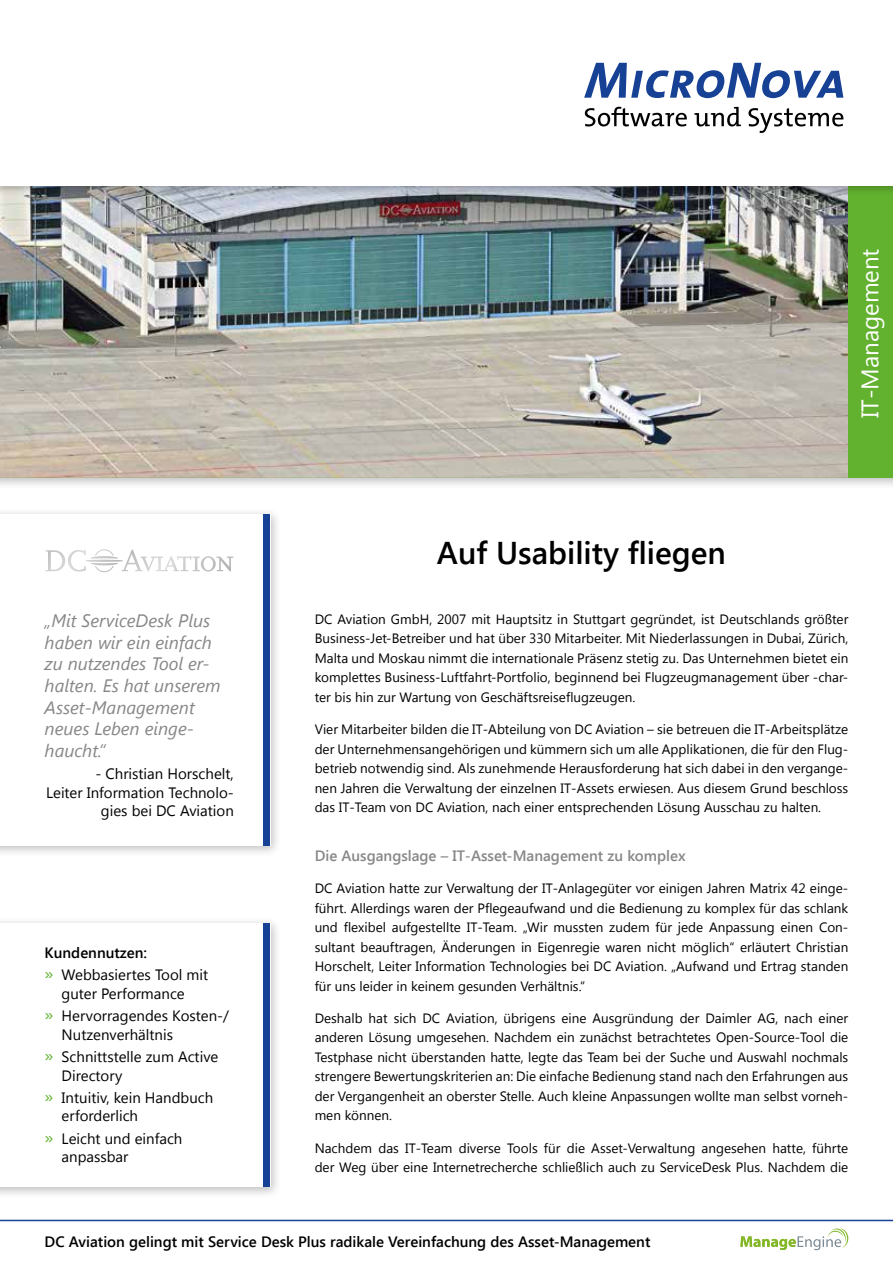
<style>
.page{position:relative;width:893px;height:1263px;background:#fff}
.page>*{position:absolute;margin:0;border:0;box-sizing:border-box;transform-origin:0 0}
.t1{font:600 31.5px "Segoe UI";color:#000}
.t2{font:24px "Segoe UI";color:#fff}
.t3{font:italic 18px/21.6px "Segoe UI";color:#878787}
.t4{font:15px/22.5px "Segoe UI";color:#000}
.t5{font:600 15px "Segoe UI";color:#000}
.t6{font:600 15px "Segoe UI";color:#878787}
.t7{font:13.5px/19.5px "Segoe UI";color:#000;text-align:justify}
.s1{font-weight:600}
.s2{font-size:18px;color:#62b22f}
</style>
<div class="page">
<div style="left:0;top:179px;width:893px;height:311px;background:#000;opacity:.25"></div>
<img style="left:0;top:197px;width:848px;height:281px">
<svg style="left:0;top:1220px;width:893px;height:31px"></svg>
<div style="left:848px;top:185px;width:45px;height:293px;background:#62b22f"></div>
<div style="left:0;top:917px;width:282px;height:282px;background:#000;opacity:.25"></div>
<div style="left:0;top:923px;width:270px;height:263px;background:#fff"></div>
<div style="left:264px;top:923px;width:6px;height:263px;background:#164194"></div>
<div style="left:0;top:0;width:893px;height:197px;background:#000;opacity:.25"></div>
<div style="left:0;top:0;width:893px;height:185px;background:#fff"></div>
<svg style="left:584px;top:63px;width:259px;height:35px"></svg>
<svg style="left:585px;top:107px;width:102px;height:19px"></svg>
<svg style="left:694px;top:107px;width:47px;height:19px"></svg>
<svg style="left:748px;top:108px;width:95px;height:25px"></svg>
<div style="left:0;top:508px;width:282px;height:350px;background:#000;opacity:.25"></div>
<div style="left:0;top:514px;width:270px;height:331px;background:#fff"></div>
<div style="left:264px;top:514px;width:6px;height:331px;background:#164194"></div>
<svg style="left:46px;top:549px;width:187px;height:23px"></svg>
<h2 class="t2" style="left:853px;top:418px;width:171px;rotate:-90deg">IT-Management</h2>
<h3 class="t3" style="left:45px;top:609px;width:178px">„Mit ServiceDesk Plus haben wir ein einfach zu nutzendes Tool er&shy;halten. Es hat unserem<br>Asset-Management neues Leben einge&shy;haucht.“</h3>
<p class="t4" style="left:46px;top:764px;width:189px;line-height:18.3px;text-align:right">- Christian Horschelt,<br>Leiter Information Technolo&shy;gies bei DC Aviation</p>
<p class="t4" style="left:45px;top:941px;width:165px"><span class="s1">Kundennutzen:<br></span><span class="s2">»</span> Webbasiertes Tool mit</p>
<p class="t4" style="left:45px;top:981px;width:186px;text-indent:17px">guter Performance<br><span class="s2">»</span> Hervorragendes Kosten-/</p>
<p class="t4" style="left:45px;top:1022px;width:175px;text-indent:17px">Nutzenverhältnis<br><span class="s2">»</span> Schnittstelle zum Active</p>
<p class="t4" style="left:45px;top:1063px;width:170px;text-indent:17px">Directory<br><span class="s2">»</span> Intuitiv, kein Handbuch</p>
<p class="t4" style="left:45px;top:1104px;width:139px;text-indent:17px">erforderlich<br><span class="s2">»</span> Leicht und einfach</p>
<p class="t4" style="left:62px;top:1145px;width:68px">anpassbar</p>
<h1 class="t1" style="left:437px;top:530px;width:290px">Auf Usability fliegen</h1>
<p class="t7" style="left:315px;top:609px;width:535px">DC Aviation GmbH, 2007 mit Hauptsitz in Stuttgart gegründet, ist Deutschlands größter Business-Jet-Betreiber und hat über 330 Mitarbeiter. Mit Niederlassungen in Dubai, Zürich, Malta und Moskau nimmt die internationale Präsenz stetig zu. Das Unternehmen bietet ein komplettes Business-Luftfahrt-Portfolio, beginnend bei Flugzeugmanagement über -char&shy;ter bis hin zur Wartung von Geschäftsreiseflugzeugen.</p>
<p class="t7" style="left:315px;top:719px;width:535px">Vier Mitarbeiter bilden die IT-Abteilung von DC Aviation – sie betreuen die IT-Arbeitsplätze der Unternehmensangehörigen und kümmern sich um alle Applikationen, die für den Flug&shy;betrieb notwendig sind. Als zunehmende Herausforderung hat sich dabei in den vergange&shy;nen Jahren die Verwaltung der einzelnen IT-Assets erwiesen. Aus diesem Grund beschloss das IT-Team von DC Aviation, nach einer entsprechenden Lösung Ausschau zu halten.</p>
<p class="t6" style="left:315px;top:845px;width:372px">Die Ausgangslage – IT-Asset-Management zu komplex</p>
<p class="t7" style="left:315px;top:878px;width:535px">DC Aviation hatte zur Verwaltung der IT-Anlagegüter vor einigen Jahren Matrix 42 einge&shy;führt. Allerdings waren der Pflegeaufwand und die Bedienung zu komplex für das schlank und flexibel aufgestellte IT-Team. „Wir mussten zudem für jede Anpassung einen Con&shy;sultant beauftragen, Änderungen in Eigenregie waren nicht möglich“ erläutert Christian Horschelt, Leiter Information Technologies bei DC Aviation. „Aufwand und Ertrag standen für uns leider in keinem gesunden Verhältnis.“</p>
<p class="t7" style="left:315px;top:1008px;width:535px">Deshalb hat sich DC Aviation, übrigens eine Ausgründung der Daimler AG, nach einer anderen Lösung umgesehen. Nachdem ein zunächst betrachtetes Open-Source-Tool die Testphase nicht überstanden hatte, legte das Team bei der Suche und Auswahl nochmals strengere Bewertungskriterien an: Die einfache Bedienung stand nach den Erfahrungen aus der Vergangenheit an oberster Stelle. Auch kleine Anpassungen wollte man selbst vorneh&shy;men können.</p>
<p class="t7" style="left:315px;top:1137px;width:535px">Nachdem das IT-Team diverse Tools für die Asset-Verwaltung angesehen hatte, führte der Weg über eine Internetrecherche schließlich auch zu ServiceDesk Plus. Nachdem die</p>
<p class="t5" style="left:45px;top:1231px;width:607px">DC Aviation gelingt mit Service Desk Plus radikale Vereinfachung des Asset-Management</p>
</div>
